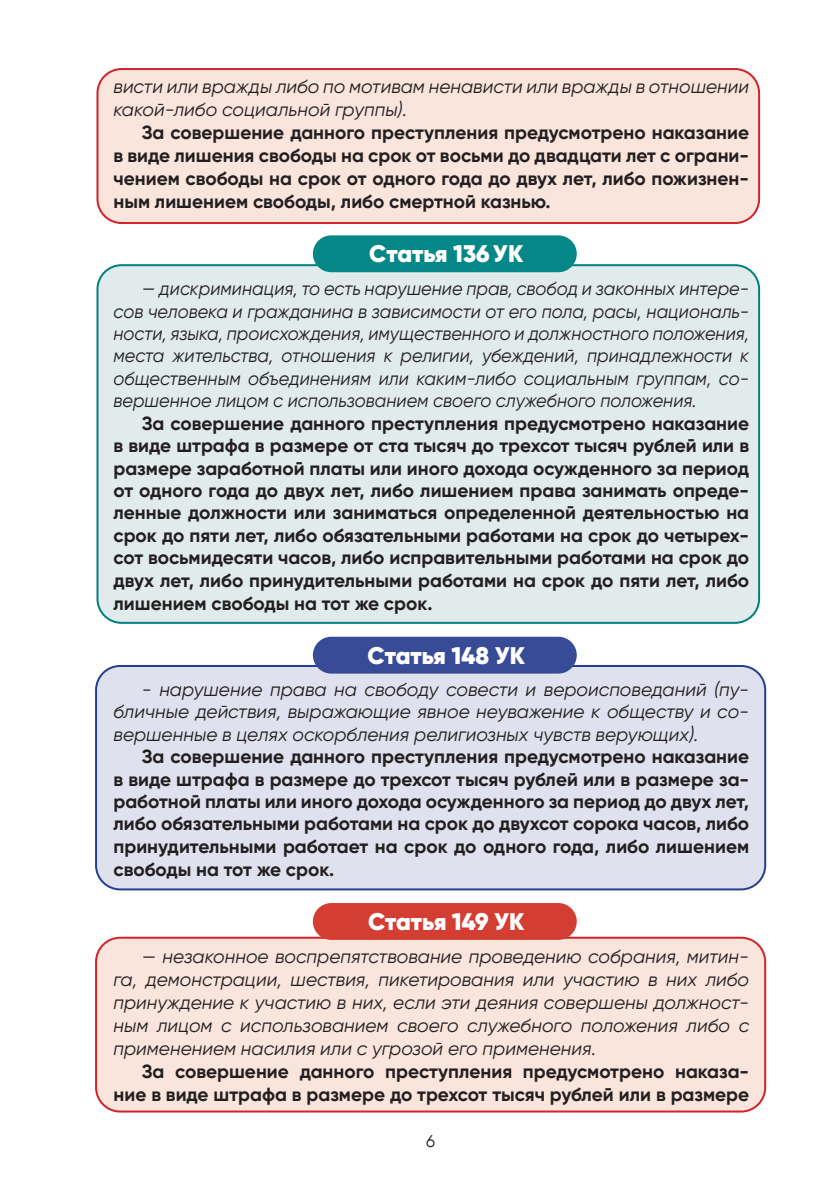
<style>
.page{position:relative;width:840px;height:1191px;background:#fff}
.page>*{position:absolute;margin:0;border:0;box-sizing:border-box;transform-origin:0 0}
.t1{font:900 24px "Gilroy";color:#fff}
.t2{font:700 19px/22.4px "Gilroy";color:#231f20;text-align:justify}
.t3{font:italic 19px/23px "Gilroy";color:#231f20;text-align:justify}
.t4{font:italic 19px/22.4px "Gilroy";color:#231f20;text-align:justify;scale:.95 1}
.t5{font:17px "Gilroy";color:#231f20}
</style>
<div class="page">
<div style="left:97px;top:69px;width:661px;height:154px;background:#f9e5dc;border-radius:24px"></div>
<div style="left:96px;top:68px;width:663px;height:156px;border:2px solid #d1232a;border-radius:24px"></div>
<div style="left:97px;top:265px;width:661px;height:358px;background:#e2ebeb;border-radius:24px"></div>
<div style="left:96px;top:264px;width:663px;height:360px;border:2px solid #00807e;border-radius:24px"></div>
<div style="left:96px;top:666px;width:668px;height:223px;background:#e0e1ee;border-radius:24px"></div>
<div style="left:95px;top:665px;width:670px;height:225px;border:2px solid #253f8e;border-radius:24px"></div>
<div style="left:96px;top:937px;width:668px;height:174px;background:#f9e5dc;border-radius:24px"></div>
<div style="left:95px;top:936px;width:670px;height:176px;border:2px solid #d1232a;border-radius:24px"></div>
<div style="left:313px;top:235px;width:263px;height:37px;background:#048786;border-radius:18px"></div>
<div style="left:313px;top:637px;width:263px;height:36px;background:#384b96;border-radius:18px"></div>
<div style="left:313px;top:903px;width:263px;height:37px;background:#d43d32;border-radius:18px"></div>
<p class="t3" style="left:113px;top:75px;width:636px">висти или вражды либо по мотивам ненависти или вражды в отношении какой-либо социальной группы).</p>
<p class="t2" style="left:113px;top:121px;width:636px;line-height:23px;text-indent:28px">За совершение данного преступления предусмотрено наказание в виде лишения свободы на срок от восьми до двадцати лет с ограни&shy;чением свободы на срок от одного года до двух лет, либо пожизнен&shy;ным лишением свободы, либо смертной казнью.</p>
<p class="t1" style="left:369px;top:239px;width:155px">Статья 136УК</p>
<p class="t4" style="left:113px;top:277px;width:670px;text-indent:28px">— дискриминация, то есть нарушение прав, свобод и законных интере&shy;сов человека и гражданина в зависимости от его пола, расы, националь&shy;ности, языка, происхождения, имущественного и должностного положения, места жительства, отношения к религии, убеждений, принадлежности к общественным объединениям или каким-либо социальным группам, со&shy;вершенное лицом с использованием своего служебного положения.</p>
<p class="t2" style="left:113px;top:412px;width:636px;text-indent:28px">За совершение данного преступления предусмотрено наказание в виде штрафа в размере от ста тысяч до трехсот тысяч рублей или в размере заработной платы или иного дохода осужденного за период от одного года до двух лет, либо лишением права занимать опреде&shy;ленные должности или заниматься определенной деятельностью на срок до пяти лет, либо обязательными работами на срок до четырех&shy;сот восьмидесяти часов, либо исправительными работами на срок до двух лет, либо принудительными работами на срок до пяти лет, либо лишением свободы на тот же срок.</p>
<p class="t1" style="left:367px;top:640px;width:159px">Статья 148 УК</p>
<p class="t3" style="left:113px;top:678px;width:636px;line-height:22.4px;text-indent:28px">- нарушение права на свободу совести и вероисповеданий (пу&shy;бличные действия, выражающие явное неуважение к обществу и со&shy;вершенные в целях оскорбления религиозных чувств верующих).</p>
<p class="t2" style="left:113px;top:745px;width:636px;text-indent:28px">За совершение данного преступления предусмотрено наказание в виде штрафа в размере до трехсот тысяч рублей или в размере за&shy;работной платы или иного дохода осужденного за период до двух лет, либо обязательными работами на срок до двухсот сорока часов, либо принудительными работает на срок до одного года, либо лишением свободы на тот же срок.</p>
<p class="t1" style="left:368px;top:906px;width:158px">Статья 149 УК</p>
<p class="t3" style="left:113px;top:944px;width:636px;text-indent:28px">— незаконное воспрепятствование проведению собрания, митин&shy;га, демонстрации, шествия, пикетирования или участию в них либо принуждение к участию в них, если эти деяния совершены должност&shy;ным лицом с использованием своего служебного положения либо с применением насилия или с угрозой его применения.</p>
<p class="t2" style="left:113px;top:1059px;width:636px;line-height:23px;text-align:right">За совершение данного преступления предусмотрено наказа&shy;ние в виде штрафа в размере до трехсот тысяч рублей или в размере</p>
<p class="t5" style="left:426px;top:1131px;width:11px">6</p>
</div>
